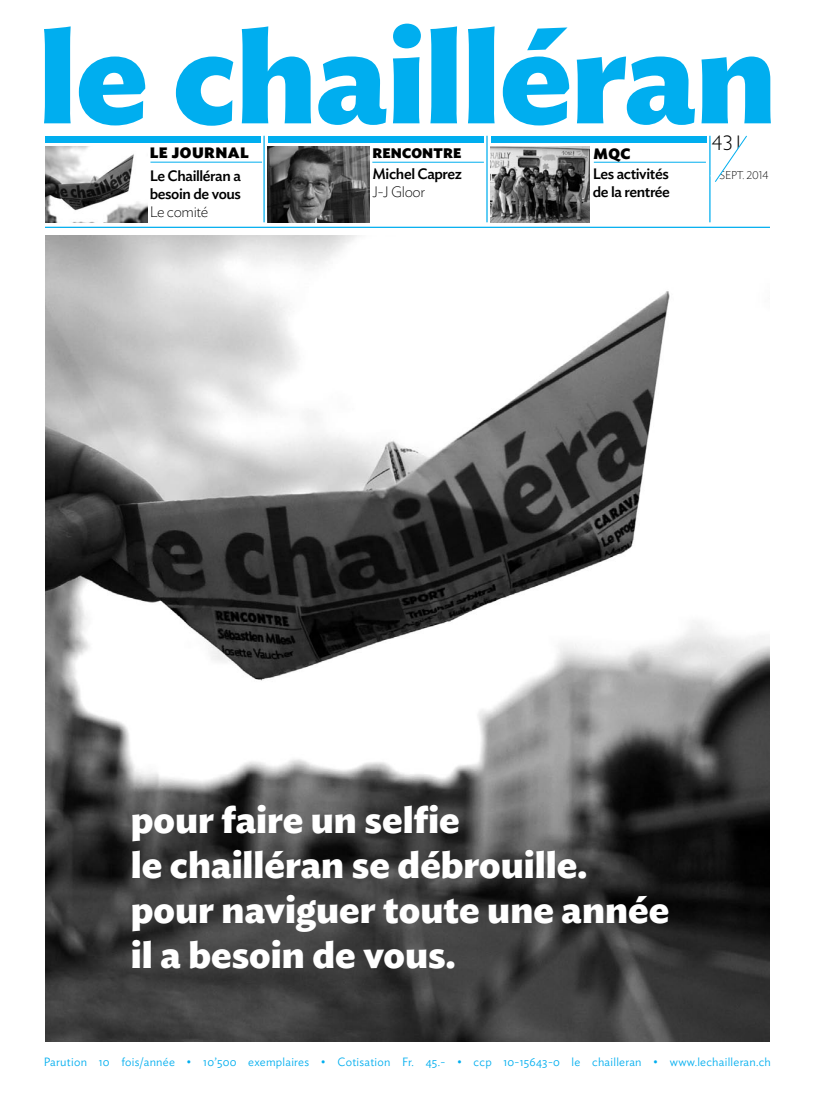
<style>
.page{position:relative;width:815px;height:1099px;background:#fff}
.page>*{position:absolute;margin:0;border:0;box-sizing:border-box;transform-origin:0 0}
.t1{font:700 132.5px "Ideal Sans";letter-spacing:-.01em;color:#00aeef}
.t2{font:700 37.5px/45px "Ideal Sans";color:#fff}
.t3{font:300 21.25px "Gill Sans Std";color:#000}
.t4{font:500 15px/18px "Ideal Sans";letter-spacing:-.025em;color:#000}
.t5{font:200 15px "Ideal Sans";letter-spacing:-.025em;color:#000}
.t6{font:900 15px "Ideal Sans";letter-spacing:.03em;color:#000}
.t7{font:900 13.75px "Ideal Sans";letter-spacing:.01em;color:#000}
.t8{font:300 11.88px "Ideal Sans";letter-spacing:.02em;color:#00aeef}
.t9{font:200 11.25px "Ideal Sans";letter-spacing:-.01em;color:#000}
</style>
<div class="page">
<img style="left:45px;top:236px;width:725px;height:805px">
<div style="left:45px;top:136px;width:215px;height:6px;background:#00aeef"></div>
<div style="left:268px;top:136px;width:215px;height:6px;background:#00aeef"></div>
<div style="left:491px;top:136px;width:215px;height:6px;background:#00aeef"></div>
<hr style="left:263px;top:136px;width:2px;height:86px;background:#00aeef">
<hr style="left:486px;top:136px;width:2px;height:86px;background:#00aeef">
<hr style="left:709px;top:136px;width:2px;height:86px;background:#00aeef">
<hr style="left:45px;top:227px;width:725px;height:1px;background:#00aeef">
<hr style="left:150px;top:162px;width:112px;height:1px;background:#00aeef">
<hr style="left:372px;top:162px;width:112px;height:1px;background:#00aeef">
<hr style="left:594px;top:162px;width:112px;height:1px;background:#00aeef">
<svg style="left:710px;top:135px;width:37px;height:48px"></svg>
<img style="left:490px;top:146px;width:99px;height:76px">
<img style="left:267px;top:146px;width:103px;height:76px">
<img style="left:45px;top:146px;width:103px;height:76px">
<h1 class="t1" style="left:38px;top:-29px;width:740px">le chailléran</h1>
<p class="t6" style="left:150px;top:141px;width:101px">LE JOURNAL</p>
<p class="t4" style="left:150px;top:165px;width:93px">Le Chailléran a besoin de vous</p>
<p class="t5" style="left:150px;top:200px;width:60px">Le comité</p>
<p class="t7" style="left:373px;top:141px;width:90px">RENCONTRE</p>
<p class="t4" style="left:373px;top:164px;width:91px">Michel Caprez</p>
<p class="t5" style="left:373px;top:180px;width:54px">J-J Gloor</p>
<p class="t6" style="left:594px;top:141px;width:38px">MQC</p>
<p class="t4" style="left:593px;top:164px;width:79px">Les activités de la rentrée</p>
<h3 class="t3" style="left:712px;top:131px;width:33px">431</h3>
<p class="t9" style="left:719px;top:166px;width:50px">SEPT. 2014</p>
<h2 class="t2" style="left:131px;top:794px;width:540px">pour faire un selfie<br>le chailléran se débrouille. pour naviguer toute une année il a besoin de vous.</h2>
<p class="t8" style="left:44px;top:1052px;width:729px">Parution 10 fois/année • 10’500 exemplaires • Cotisation Fr. 45.- • ccp 10-15643-0 le chailleran • www.lechailleran.ch</p>
</div>
